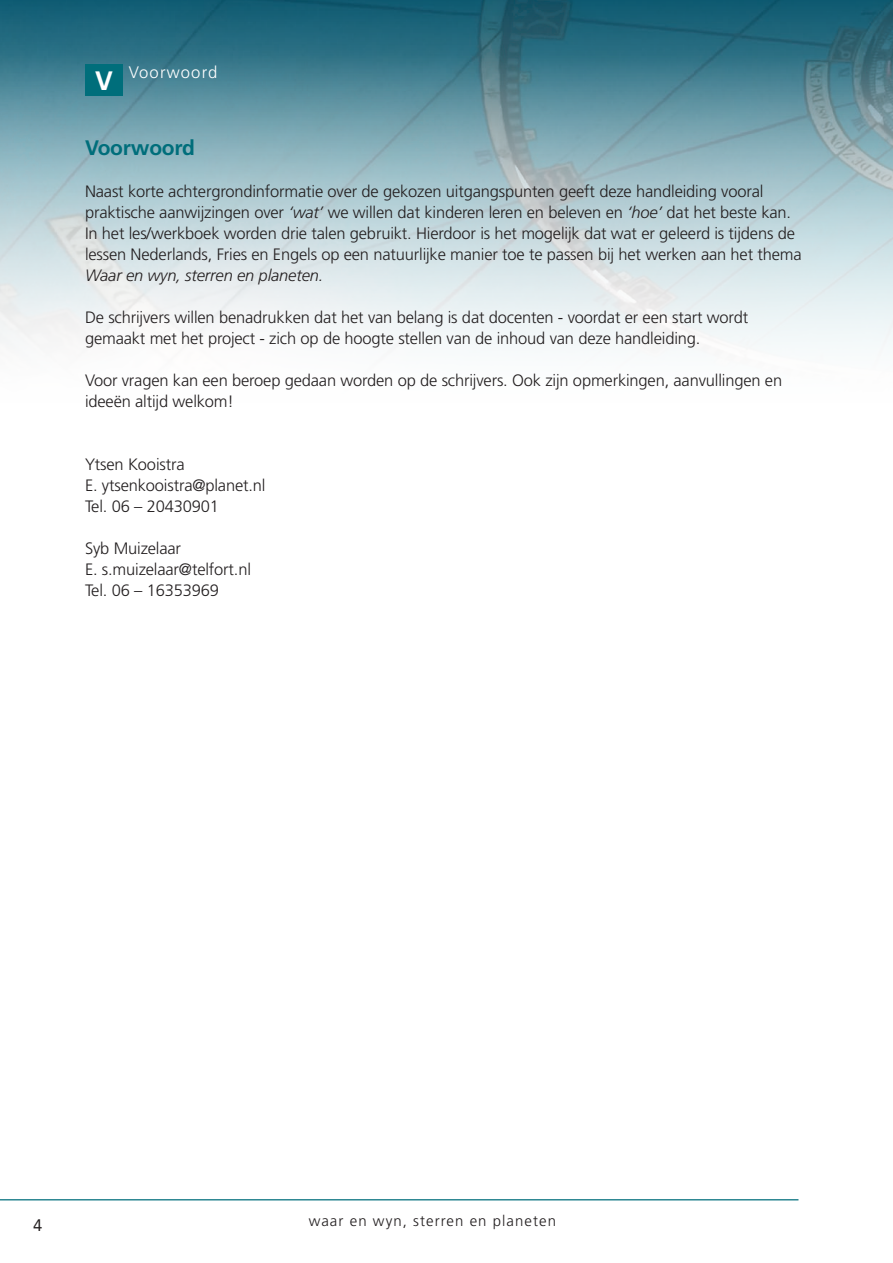
<style>
.page{position:relative;width:893px;height:1263px;background:#fff}
.page>*{position:absolute;margin:0;border:0;box-sizing:border-box;transform-origin:0 0}
.kop{font:700 26.7px "Frutiger";color:#fff}
.kop-2{font:700 21px "Frutiger";letter-spacing:-.01em;color:#006e7b}
.plat{font:300 16.65px "Frutiger";letter-spacing:.07em;color:#fff}
.t1{font:16.65px "Avenir";color:#231f20}
.plat-2{font:300 16.5px/21px "Frutiger";letter-spacing:-.01em;color:#231f20}
.t2{font:300 15px "Frutiger";letter-spacing:.07em;color:#231f20}
.s1{font-style:italic}
</style>
<div class="page">
<img style="left:0;top:0;width:893px;height:56px">
<svg style="left:0;top:56px;width:893px;height:289px;background:#a8c4cb"></svg>
<hr style="left:0;top:1199px;width:798px;height:1px;background:#006e7b">
<div style="left:85px;top:64px;width:38px;height:32px;background:#006e7b"></div>
<p class="kop" style="left:95px;top:65px;width:19px">V</p>
<p class="plat" style="left:129px;top:63px;width:90px">Voorwoord</p>
<p class="kop-2" style="left:85px;top:135px;width:111px">Voorwoord</p>
<p class="plat-2" style="left:85px;top:181px;width:708px">Naast korte achtergrondinformatie over de gekozen uitgangspunten geeft deze handleiding vooral praktische aanwijzingen over <span class="s1">‘wat’</span> we willen dat kinderen leren en beleven en <span class="s1">‘hoe’</span> dat het beste kan.</p>
<p class="plat-2" style="left:85px;top:223px;width:718px">In het les/werkboek worden drie talen gebruikt. Hierdoor is het mogelijk dat wat er geleerd is tijdens de lessen Nederlands, Fries en Engels op een natuurlijke manier toe te passen bij het werken aan het thema<br><span class="s1">Waar en wyn, sterren en planeten.</span></p>
<p class="plat-2" style="left:85px;top:307px;width:665px">De schrijvers willen benadrukken dat het van belang is dat docenten - voordat er een start wordt gemaakt met het project - zich op de hoogte stellen van de inhoud van deze handleiding.</p>
<p class="plat-2" style="left:85px;top:370px;width:699px">Voor vragen kan een beroep gedaan worden op de schrijvers. Ook zijn opmerkingen, aanvullingen en ideeën altijd welkom!</p>
<p class="plat-2" style="left:85px;top:454px;width:101px">Ytsen Kooistra</p>
<p class="plat-2" style="left:85px;top:475px;width:182px">E. ytsenkooistra@planet.nl</p>
<p class="plat-2" style="left:85px;top:496px;width:135px">Tel. 06 – 20430901</p>
<p class="plat-2" style="left:85px;top:538px;width:98px">Syb Muizelaar</p>
<p class="plat-2" style="left:85px;top:559px;width:167px">E. s.muizelaar@telfort.nl</p>
<p class="plat-2" style="left:85px;top:580px;width:135px">Tel. 06 – 16353969</p>
<p class="t1" style="left:33px;top:1211px;width:11px">4</p>
<p class="t2" style="left:309px;top:1212px;width:249px">waar en wyn, sterren en planeten</p>
</div>
